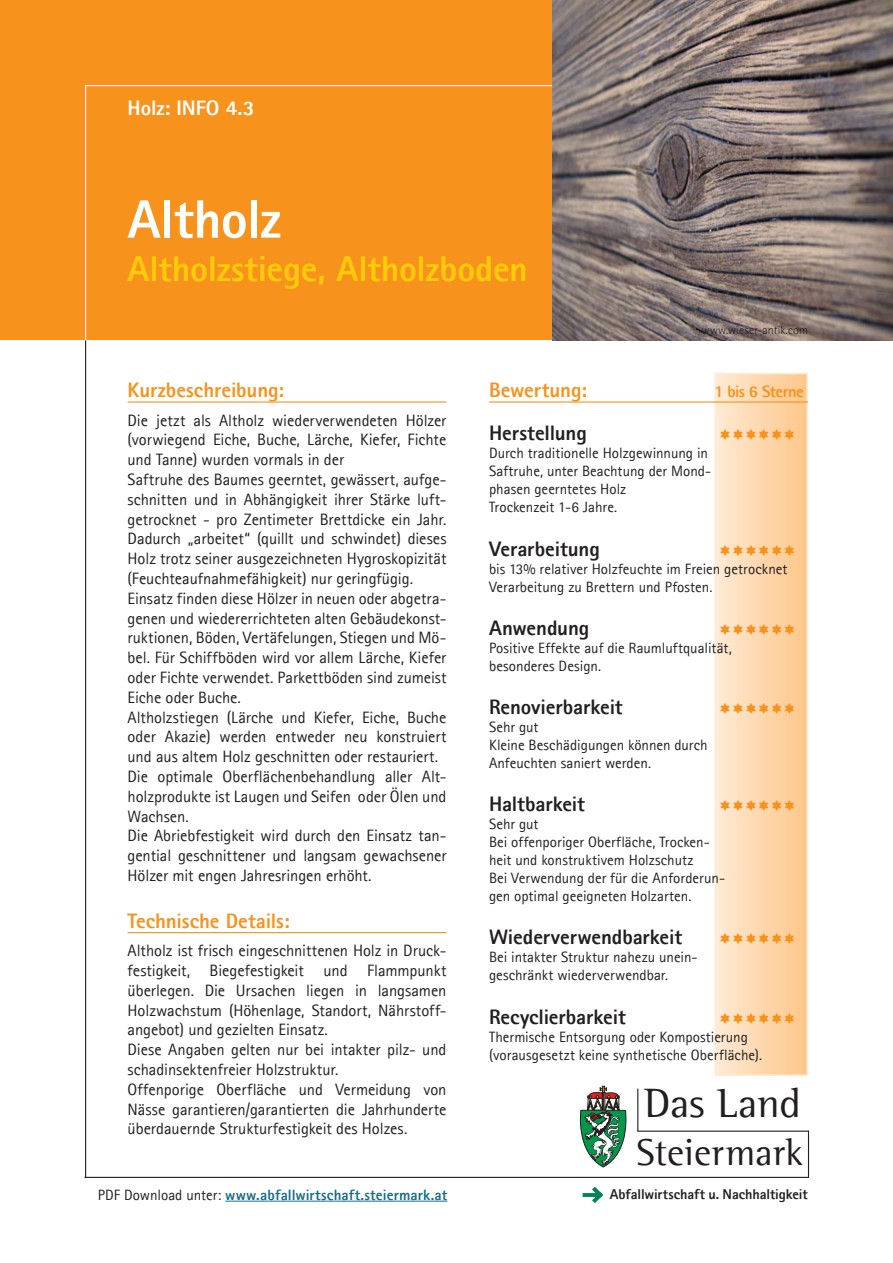
<style>
.page{position:relative;width:893px;height:1263px;background:#fff}
.page>*{position:absolute;margin:0;border:0;box-sizing:border-box;transform-origin:0 0}
.t1{font:800 54px "Agfa Rotis Sans Serif";letter-spacing:-.015em;color:#fff}
.t2{font:42px "Agfa Rotis Semi Serif";letter-spacing:-.01em;color:#231f20}
.t3{font:38.25px "Agfa Rotis Semi Serif";letter-spacing:.005em;color:#231f20}
.t4{font:800 36px "Agfa Rotis Sans Serif";letter-spacing:-.01em;color:#feca0a}
.t5{font:800 21px "Agfa Rotis Sans Serif";letter-spacing:-.005em;color:#231f20}
.t6{font:800 21px "Agfa Rotis Sans Serif";letter-spacing:-.005em;color:#f7931d}
.t7{font:800 21px "Agfa Rotis Sans Serif";letter-spacing:-.005em;color:#fff}
.t8{font:16.5px/19.8px "Agfa Rotis Sans Serif";letter-spacing:-.005em;color:#231f20}
.t9{font:800 16.5px "Agfa Rotis Sans Serif";letter-spacing:-.03em;color:#f7931d}
.t10{font:15px/18px "Agfa Rotis Sans Serif";color:#231f20}
.t11{font:800 15px "Agfa Rotis Sans Serif";letter-spacing:.005em;color:#196e8a}
.t12{font:800 14.25px "Agfa Rotis Sans Serif";letter-spacing:-.005em;color:#231f20}
.t13{font:300 12px "Agfa Rotis Sans Serif";letter-spacing:.01em;color:#231f20}
.s1{font-weight:400;color:#231f20}
</style>
<div class="page">
<div style="left:0;top:0;width:893px;height:340px;background:#f7931d"></div>
<hr style="left:85px;top:340px;width:1px;height:838px;background:#231f20">
<hr style="left:85px;top:85px;width:1px;height:255px;background:#fff">
<hr style="left:85px;top:85px;width:468px;height:1px;background:#fff">
<hr style="left:85px;top:1177px;width:723px;height:1px;background:#231f20">
<hr style="left:808px;top:1131px;width:1px;height:46px;background:#231f20">
<hr style="left:638px;top:1130px;width:170px;height:2px;background:#231f20">
<hr style="left:637px;top:1089px;width:1px;height:42px;background:#231f20">
<svg style="left:580px;top:1086px;width:47px;height:81px"></svg>
<hr style="left:225px;top:1201px;width:222px;height:1px;background:#196e8a">
<hr style="left:583px;top:1193px;width:18px;height:4px;background:#008454">
<svg style="left:588px;top:1186px;width:15px;height:17px"></svg>
<div style="left:715px;top:374px;width:92px;height:701px;background:linear-gradient(to right,#feebd5,#fdc68a)"></div>
<div style="left:714px;top:373px;width:94px;height:703px;border:2px solid #feecd7"></div>
<hr style="left:489px;top:401px;width:319px;height:2px;background:#f7931d">
<img style="left:553px;top:0;width:340px;height:340px">
<hr style="left:128px;top:401px;width:318px;height:2px;background:#f7931d">
<hr style="left:128px;top:932px;width:318px;height:1px;background:#f7931d">
<svg style="left:721px;top:429px;width:73px;height:11px"></svg>
<svg style="left:721px;top:545px;width:73px;height:11px"></svg>
<svg style="left:721px;top:624px;width:73px;height:11px"></svg>
<svg style="left:721px;top:703px;width:73px;height:11px"></svg>
<svg style="left:721px;top:800px;width:73px;height:11px"></svg>
<svg style="left:721px;top:933px;width:73px;height:11px"></svg>
<svg style="left:721px;top:1013px;width:73px;height:11px"></svg>
<p class="t7" style="left:128px;top:95px;width:129px">Holz: INFO 4.3</p>
<h1 class="t1" style="left:128px;top:185px;width:155px">Altholz</h1>
<h3 class="t4" style="left:128px;top:246px;width:402px">Altholzstiege, Altholzboden</h3>
<p class="t13" style="left:702px;top:323px;width:108px">www.wieser-antik.com</p>
<p class="t6" style="left:128px;top:377px;width:158px">Kurzbeschreibung:</p>
<p class="t8" style="left:128px;top:410px;width:320px">Die jetzt als Altholz wiederverwendeten Hölzer (vorwiegend Eiche, Buche, Lärche, Kiefer, Fichte und Tanne) wurden vormals in der<br>Saftruhe des Baumes geerntet, gewässert, aufge&shy;schnitten und in Abhängigkeit ihrer Stärke luft&shy;getrocknet - pro Zentimeter Brettdicke ein Jahr.<br>Dadurch „arbeitet“ (quillt und schwindet) dieses Holz trotz seiner ausgezeichneten Hygroskopizität (Feuchteaufnahmefähigkeit) nur geringfügig.<br>Einsatz finden diese Hölzer in neuen oder abgetra&shy;genen und wiedererrichteten alten Gebäudekonst&shy;ruktionen, Böden, Vertäfelungen, Stiegen und Mö&shy;bel. Für Schiffböden wird vor allem Lärche, Kiefer oder Fichte verwendet. Parkettböden sind zumeist Eiche oder Buche.<br>Altholzstiegen (Lärche und Kiefer, Eiche, Buche oder Akazie) werden entweder neu konstruiert und aus altem Holz geschnitten oder restauriert.<br>Die optimale Oberflächenbehandlung aller Alt&shy;holzprodukte ist Laugen und Seifen oder Ölen und Wachsen.<br>Die Abriebfestigkeit wird durch den Einsatz tan&shy;gential geschnittener und langsam gewachsener Hölzer mit engen Jahresringen erhöht.</p>
<p class="t6" style="left:128px;top:907px;width:164px">Technische Details:</p>
<p class="t8" style="left:128px;top:940px;width:320px">Altholz ist frisch eingeschnittenen Holz in Druck&shy;festigkeit, Biegefestigkeit und Flammpunkt überlegen. Die Ursachen liegen in langsamen Holzwachstum (Höhenlage, Standort, Nährstoff&shy;angebot) und gezielten Einsatz.<br>Diese Angaben gelten nur bei intakter pilz- und schadinsektenfreier Holzstruktur.<br>Offenporige Oberfläche und Vermeidung von Nässe garantieren/garantierten die Jahrhunderte überdauernde Strukturfestigkeit des Holzes.</p>
<p class="t6" style="left:489px;top:377px;width:100px">Bewertung:</p>
<p class="t9" style="left:714px;top:381px;width:91px">1 bis 6 Sterne</p>
<p class="t5" style="left:489px;top:420px;width:99px">Herstellung</p>
<p class="t10" style="left:489px;top:444px;width:224px">Durch traditionelle Holzgewinnung in<br>Saftruhe, unter Beachtung der Mond&shy;phasen geerntetes Holz<br>Trockenzeit 1-6 Jahre.</p>
<p class="t5" style="left:489px;top:535px;width:112px">Verarbeitung</p>
<p class="t10" style="left:489px;top:559px;width:300px">bis 13% relativer Holzfeuchte im Freien getrocknet<br>Verarbeitung zu Brettern und Pfosten.</p>
<p class="t5" style="left:489px;top:614px;width:102px">Anwendung</p>
<p class="t10" style="left:489px;top:639px;width:244px">Positive Effekte auf die Raumluftqualität, besonderes Design.</p>
<p class="t5" style="left:489px;top:693px;width:135px">Renovierbarkeit</p>
<p class="t10" style="left:489px;top:718px;width:220px">Sehr gut<br>Kleine Beschädigungen können durch<br>Anfeuchten saniert werden.</p>
<p class="t5" style="left:489px;top:791px;width:97px">Haltbarkeit</p>
<p class="t10" style="left:489px;top:815px;width:238px">Sehr gut<br>Bei offenporiger Oberfläche, Trocken&shy;heit und konstruktivem Holzschutz<br>Bei Verwendung der für die Anforderun&shy;gen optimal geeigneten Holzarten.</p>
<p class="t5" style="left:489px;top:924px;width:195px">Wiederverwendbarkeit</p>
<p class="t10" style="left:489px;top:948px;width:210px">Bei intakter Struktur nahezu unein&shy;geschränkt wiederverwendbar.</p>
<p class="t5" style="left:489px;top:1003px;width:138px">Recyclierbarkeit</p>
<p class="t10" style="left:489px;top:1027px;width:275px">Thermische Entsorgung oder Kompostierung (vorausgesetzt keine synthetische Oberfläche).</p>
<h2 class="t2" style="left:644px;top:1078px;width:159px">Das Land</h2>
<h3 class="t3" style="left:636px;top:1130px;width:168px">Steiermark</h3>
<p class="t11" style="left:98px;top:1185px;width:351px"><span class="s1">PDF Download unter:</span> www.abfallwirtschaft.steiermark.at</p>
<p class="t12" style="left:610px;top:1184px;width:200px">Abfallwirtschaft u. Nachhaltigkeit</p>
</div>
